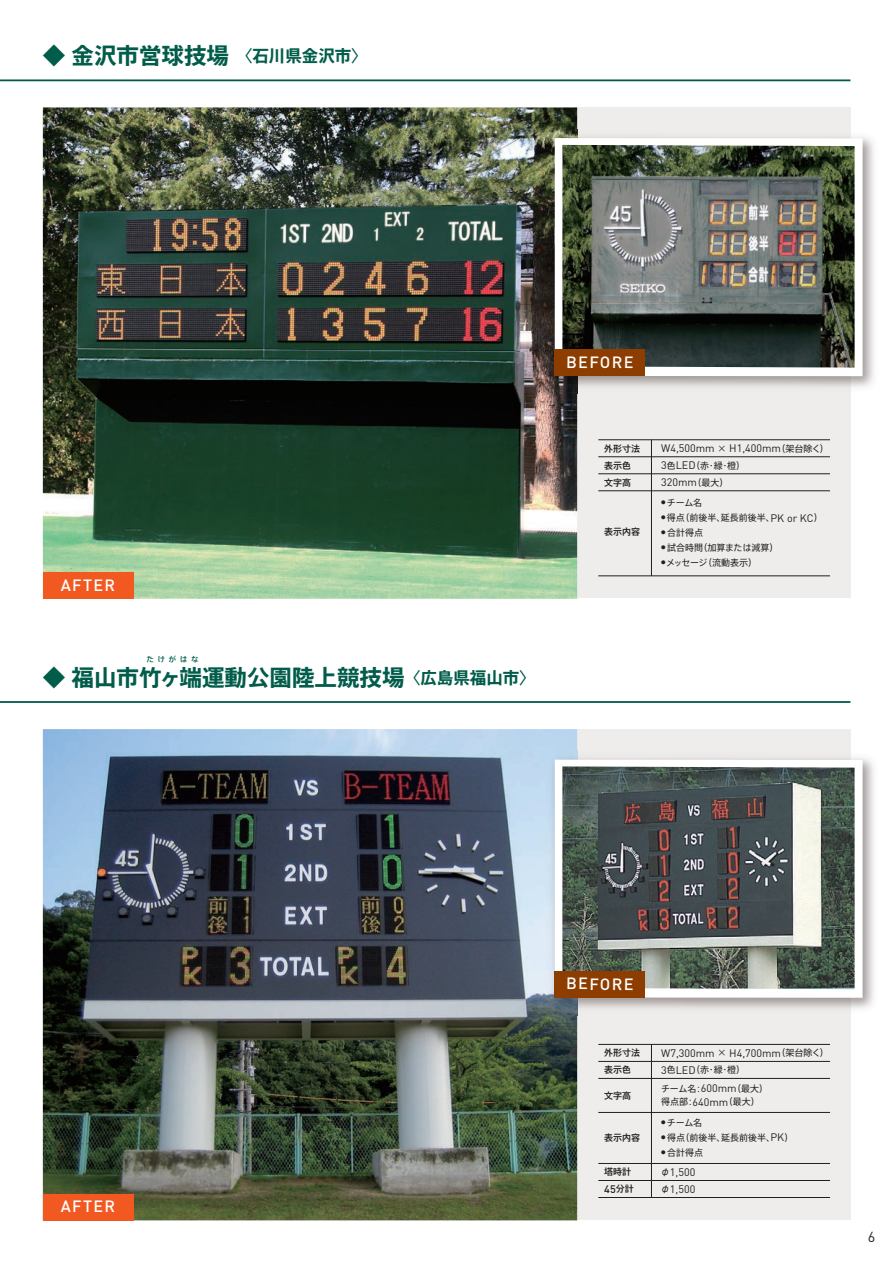
<style>
.page{position:relative;width:893px;height:1263px;background:#fff}
.page>*{position:absolute;margin:0;border:0;box-sizing:border-box;transform-origin:0 0}
.t1{font:700 22.5px "Axis Std";color:#015c4a}
.t2{font:500 16.2px "DIN";letter-spacing:.085em;color:#fff}
.t3{font:14.4px "DIN";color:#231f20}
.t4{font:10.8px "DIN";color:#231f20}
.t5{font:500 10.8px "DIN";color:#231f20}
.t6{font:9px/13.5px "Axis Std";color:#231f20}
.t7{font:500 9px "Axis Std";color:#231f20}
.t8{font:9px "Axis Std";letter-spacing:-.02em;color:#231f20}
.t9{font:500 7.5px "Axis Std";letter-spacing:.485em;color:#015c4a}
.s1{font-size:16.5px}
.s2{font-family:"Axis Std";font-size:9px}
.s3{font-family:"DIN";font-size:10.8px}
.s4{font-family:"Shin Go Pro";font-size:9px}
</style>
<div class="page">
<div style="left:43px;top:107px;width:807px;height:491px;background:#efedec"></div>
<img style="left:43px;top:107px;width:534px;height:492px">
<hr style="left:598px;top:439px;width:232px;height:1px;background:#231f20">
<hr style="left:598px;top:456px;width:232px;height:1px;background:#231f20">
<hr style="left:598px;top:473px;width:232px;height:1px;background:#231f20">
<hr style="left:598px;top:490px;width:232px;height:1px;background:#231f20">
<hr style="left:598px;top:576px;width:232px;height:1px;background:#231f20">
<hr style="left:651px;top:440px;width:1px;height:136px;background:#231f20">
<div style="left:43px;top:729px;width:807px;height:491px;background:#efedec"></div>
<img style="left:43px;top:729px;width:534px;height:491px">
<hr style="left:598px;top:1044px;width:232px;height:1px;background:#231f20">
<hr style="left:598px;top:1061px;width:232px;height:1px;background:#231f20">
<hr style="left:598px;top:1078px;width:232px;height:1px;background:#231f20">
<hr style="left:598px;top:1180px;width:232px;height:1px;background:#231f20">
<hr style="left:651px;top:1044px;width:1px;height:153px;background:#231f20">
<hr style="left:598px;top:1112px;width:232px;height:1px;background:#231f20">
<hr style="left:598px;top:1163px;width:232px;height:1px;background:#231f20">
<hr style="left:598px;top:1197px;width:232px;height:1px;background:#231f20">
<hr style="left:0;top:79px;width:850px;height:2px;background:#015c4a">
<hr style="left:0;top:701px;width:850px;height:2px;background:#015c4a">
<div style="left:43px;top:573px;width:90px;height:26px;background:#f15921"></div>
<div style="left:43px;top:1194px;width:90px;height:26px;background:#f15921"></div>
<img style="left:546px;top:129px;width:328px;height:264px">
<div style="left:555px;top:138px;width:308px;height:238px;background:#fff"></div>
<img style="left:562px;top:145px;width:293px;height:223px">
<div style="left:555px;top:349px;width:90px;height:27px;background:#8d3d00"></div>
<img style="left:546px;top:751px;width:328px;height:264px">
<svg style="left:555px;top:760px;width:308px;height:238px;fill:#fff"></svg>
<img style="left:562px;top:766px;width:293px;height:223px">
<div style="left:555px;top:971px;width:90px;height:26px;background:#8d3d00"></div>
<h1 class="t1" style="left:43px;top:38px;width:327px">◆ 金沢市営球技場 <span class="s1">〈石川県金沢市〉</span></h1>
<h2 class="t2" style="left:61px;top:574px;width:56px">AFTER</h2>
<p class="t9" style="left:146px;top:654px;width:54px">たけがはな</p>
<h1 class="t1" style="left:43px;top:660px;width:495px">◆ 福山市竹ヶ端運動公園陸上競技場<span class="s1">〈広島県福山市〉</span></h1>
<h2 class="t2" style="left:566px;top:351px;width:69px;rotate:1deg">BEFORE</h2>
<p class="t4" style="left:661px;top:442px;width:169px">W4,500mm <span class="s2">×</span> H1,400mm<span class="s2">（架台除く）</span></p>
<p class="t4" style="left:661px;top:476px;width:69px">320mm<span class="s2">（最大）</span></p>
<p class="t7" style="left:604px;top:441px;width:37px">外形寸法</p>
<p class="t7" style="left:604px;top:475px;width:28px">文字高</p>
<p class="t7" style="left:604px;top:458px;width:28px">表示色</p>
<p class="t6" style="left:661px;top:458px;width:86px"><span class="s3">3</span>色<span class="s3">LED</span>（赤・緑・橙）</p>
<p class="t6" style="left:661px;top:495px;width:43px"><sup>●</sup> チーム名</p>
<p class="t6" style="left:661px;top:510px;width:163px"><sup>●</sup> 得点（前後半、延長前後半、<span class="s3">PK or KC</span>）</p>
<p class="t6" style="left:661px;top:525px;width:43px"><sup>●</sup> 合計得点</p>
<p class="t6" style="left:661px;top:540px;width:119px"><sup>●</sup> 試合時間（加算または減算）</p>
<p class="t8" style="left:661px;top:556px;width:97px"><sup>●</sup>メッセージ（流動表示）</p>
<p class="t7" style="left:604px;top:525px;width:37px">表示内容</p>
<h2 class="t2" style="left:61px;top:1196px;width:56px">AFTER</h2>
<h2 class="t2" style="left:566px;top:973px;width:69px;rotate:1deg">BEFORE</h2>
<p class="t4" style="left:661px;top:1046px;width:169px">W7,300mm <span class="s2">×</span> H4,700mm<span class="s2">（架台除く）</span></p>
<p class="t6" style="left:661px;top:1081px;width:109px">チーム名：<span class="s3">600mm</span>（最大）得点部：<span class="s3">640mm</span>（最大）</p>
<p class="t7" style="left:604px;top:1046px;width:37px">外形寸法</p>
<p class="t7" style="left:604px;top:1089px;width:28px">文字高</p>
<p class="t7" style="left:604px;top:1131px;width:37px">表示内容</p>
<p class="t7" style="left:604px;top:1063px;width:28px">表示色</p>
<p class="t6" style="left:661px;top:1063px;width:86px"><span class="s3">3</span>色<span class="s3">LED</span>（赤・緑・橙）</p>
<p class="t6" style="left:661px;top:1115px;width:43px"><sup>●</sup> チーム名</p>
<p class="t6" style="left:661px;top:1130px;width:134px"><sup>●</sup> 得点（前後半、延長前後半、<span class="s3">PK</span>）</p>
<p class="t6" style="left:661px;top:1145px;width:43px"><sup>●</sup> 合計得点</p>
<p class="t7" style="left:604px;top:1165px;width:28px">塔時計</p>
<p class="t4" style="left:661px;top:1165px;width:36px"><span class="s4">φ</span>1,500</p>
<p class="t5" style="left:604px;top:1182px;width:31px">45<span class="s2">分計</span></p>
<p class="t4" style="left:661px;top:1182px;width:36px"><span class="s4">φ</span>1,500</p>
<h3 class="t3" style="left:868px;top:1228px;width:9px">6</h3>
</div>
